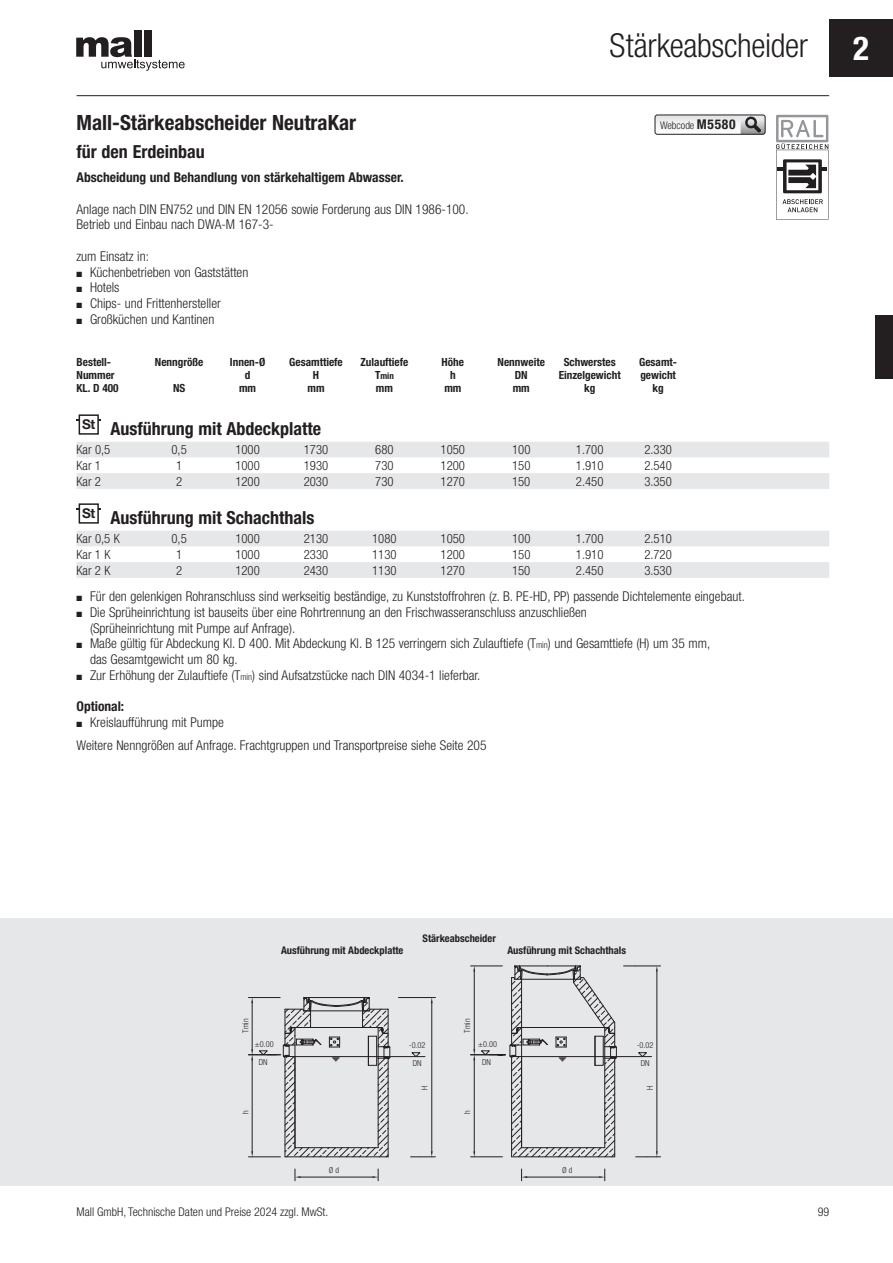
<style>
.page{position:relative;width:893px;height:1263px;background:#fff}
.page>*{position:absolute;margin:0;border:0;box-sizing:border-box;transform-origin:0 0}
.t1{font:300 condensed 33px "Helvetica Neue LT Pro";letter-spacing:-.01em;color:#231f20}
.t2{font:700 condensed 33px "Helvetica Neue LT Pro";color:#fff}
.t3{font:700 condensed 21px "Helvetica Neue LT Pro";color:#231f20}
.t4{font:700 condensed 18px "Helvetica Neue LT Pro";color:#231f20}
.t5{font:300 condensed 13.5px/15.8px "Helvetica Neue LT Pro";color:#231f20}
.t6{font:700 condensed 13.5px "Helvetica Neue LT Pro";color:#231f20}
.t7{font:300 condensed 12.75px "Helvetica Neue LT Pro";color:#231f20}
.t8{font:300 condensed 12px "Helvetica Neue LT Pro";color:#231f20}
.t9{font:700 condensed 11.25px/12.8px "Helvetica Neue LT Pro";color:#231f20;text-align:center}
.t10{font:700 condensed 10.5px "Helvetica Neue LT Pro";color:#231f20}
.t11{font:300 condensed 10.5px "Helvetica Neue LT Pro";color:#231f20}
.t12{font:700 condensed 9px "Helvetica Neue LT Pro";color:#231f20}
.t13{font:300 condensed 8.25px/18px "Helvetica Neue LT Pro";color:#231f20;text-align:center}
.s1{font-weight:700;font-size:13.5px}
.s2{font-size:11.25px}
.s3{font-size:9px}
</style>
<div class="page">
<div style="left:829px;top:19px;width:64px;height:58px;background:#231f20"></div>
<div style="left:876px;top:315px;width:17px;height:63px;background:#231f20"></div>
<div style="left:134px;top:30px;width:7px;height:27px;background:#231f20"></div>
<div style="left:144px;top:30px;width:7px;height:27px;background:#231f20"></div>
<svg style="left:76px;top:37px;width:109px;height:34px"></svg>
<hr style="left:77px;top:95px;width:752px;height:1px;background:#231f20">
<div style="left:0;top:918px;width:893px;height:268px;background:#e6e7e9"></div>
<div style="left:79px;top:414px;width:20px;height:21px;border:2px solid #231f20"></div>
<svg style="left:77px;top:442px;width:752px;height:47px"></svg>
<div style="left:79px;top:503px;width:20px;height:21px;border:2px solid #231f20"></div>
<svg style="left:77px;top:531px;width:752px;height:47px"></svg>
<svg style="left:655px;top:115px;width:110px;height:19px"></svg>
<svg style="left:741px;top:115px;width:24px;height:19px"></svg>
<div style="left:655px;top:115px;width:110px;height:19px;border:1px solid #231f20;border-radius:2px"></div>
<svg style="left:776px;top:115px;width:52px;height:105px"></svg>
<hr style="left:623px;top:965px;width:38px;height:1px;background:#231f20">
<hr style="left:656px;top:971px;width:1px;height:180px;background:#231f20">
<svg style="left:636px;top:1151px;width:25px;height:6px"></svg>
<hr style="left:471px;top:1156px;width:31px;height:1px;background:#231f20">
<hr style="left:398px;top:997px;width:37px;height:1px;background:#231f20">
<hr style="left:431px;top:1003px;width:1px;height:148px;background:#231f20">
<svg style="left:411px;top:1151px;width:24px;height:6px"></svg>
<hr style="left:248px;top:1156px;width:32px;height:1px;background:#231f20">
<hr style="left:300px;top:1177px;width:73px;height:1px;background:#231f20">
<svg style="left:294px;top:1168px;width:6px;height:13px"></svg>
<svg style="left:373px;top:1168px;width:6px;height:13px"></svg>
<hr style="left:527px;top:1177px;width:72px;height:1px;background:#231f20">
<svg style="left:521px;top:1168px;width:6px;height:13px"></svg>
<svg style="left:599px;top:1168px;width:6px;height:13px"></svg>
<hr style="left:248px;top:997px;width:32px;height:1px;background:#231f20">
<hr style="left:248px;top:1054px;width:32px;height:1px;background:#231f20">
<hr style="left:471px;top:965px;width:31px;height:1px;background:#231f20">
<hr style="left:471px;top:1054px;width:34px;height:1px;background:#231f20">
<hr style="left:378px;top:1056px;width:47px;height:1px;background:#231f20">
<hr style="left:605px;top:1056px;width:47px;height:1px;background:#231f20">
<svg style="left:410px;top:1052px;width:12px;height:6px"></svg>
<svg style="left:637px;top:1052px;width:11px;height:6px"></svg>
<svg style="left:251px;top:997px;width:140px;height:161px"></svg>
<svg style="left:473px;top:965px;width:145px;height:193px"></svg>
<h1 class="t1" style="left:610px;top:34px;width:200px">Stärkeabscheider</h1>
<h2 class="t3" style="left:77px;top:115px;width:281px">Mall-Stärkeabscheider NeutraKar</h2>
<h3 class="t4" style="left:77px;top:145px;width:130px">für den Erdeinbau</h3>
<p class="t6" style="left:77px;top:172px;width:329px">Abscheidung und Behandlung von stärkehaltigem Abwasser.</p>
<p class="t5" style="left:77px;top:203px;width:394px">Anlage nach DIN EN752 und DIN EN 12056 sowie Forderung aus DIN 1986-100.<br>Betrieb und Einbau nach DWA-M 167-3-</p>
<p class="t5" style="left:90px;top:250px;width:160px;text-indent:-13px">zum Einsatz in:<br>Küchenbetrieben von Gaststätten<br>Hotels<br>Chips- und Frittenhersteller<br>Großküchen und Kantinen</p>
<p class="t9" style="left:77px;top:357px;width:44px;text-align:left">Bestell-<br>Nummer<br>KL. D 400</p>
<p class="t9" style="left:155px;top:357px;width:50px">Nenn größe</p>
<p class="t11" style="left:660px;top:121px;width:77px">Webcode <span class="s1">M5580</span></p>
<p class="t9" style="left:230px;top:357px;width:37px">Innen-Ø d<br>mm</p>
<p class="t9" style="left:289px;top:357px;width:55px">Gesamttiefe<br>H<br>mm</p>
<p class="t9" style="left:360px;top:357px;width:49px">Zulauftiefe</p>
<p class="t9" style="left:442px;top:357px;width:24px">Höhe h mm</p>
<p class="t9" style="left:498px;top:357px;width:49px">Nennweite<br>DN<br>mm</p>
<p class="t9" style="left:559px;top:357px;width:64px">Schwerstes<br>Einzelgewicht kg</p>
<p class="t9" style="left:639px;top:357px;width:39px">Gesamt&shy;gewicht kg</p>
<p class="t12" style="left:375px;top:373px;width:20px"><span class="s2">T</span>min</p>
<p class="t9" style="left:376px;top:383px;width:19px">mm</p>
<p class="t9" style="left:173px;top:383px;width:14px">NS</p>
<h3 class="t4" style="left:82px;top:422px;width:241px"><sup>St</sup> Ausführung mit Abdeckplatte</h3>
<p class="t7" style="left:77px;top:445px;width:35px">Kar 0,5</p>
<p class="t7" style="left:172px;top:445px;width:17px">0,5</p>
<p class="t7" style="left:235px;top:445px;width:26px">1000</p>
<p class="t7" style="left:304px;top:445px;width:26px">1730</p>
<p class="t7" style="left:375px;top:445px;width:20px">680</p>
<p class="t7" style="left:441px;top:445px;width:26px">1050</p>
<p class="t7" style="left:512px;top:445px;width:20px">100</p>
<p class="t7" style="left:576px;top:445px;width:29px">1.700</p>
<p class="t7" style="left:644px;top:445px;width:29px">2.330</p>
<p class="t7" style="left:77px;top:461px;width:26px">Kar 1</p>
<p class="t7" style="left:176px;top:461px;width:8px">1</p>
<p class="t7" style="left:235px;top:461px;width:26px">1000</p>
<p class="t7" style="left:304px;top:461px;width:26px">1930</p>
<p class="t7" style="left:375px;top:461px;width:20px">730</p>
<p class="t7" style="left:441px;top:461px;width:26px">1200</p>
<p class="t7" style="left:512px;top:461px;width:20px">150</p>
<p class="t7" style="left:576px;top:461px;width:29px">1.910</p>
<p class="t7" style="left:644px;top:461px;width:29px">2.540</p>
<p class="t7" style="left:77px;top:476px;width:26px">Kar 2</p>
<p class="t7" style="left:176px;top:476px;width:8px">2</p>
<p class="t7" style="left:235px;top:476px;width:26px">1200</p>
<p class="t7" style="left:304px;top:476px;width:26px">2030</p>
<p class="t7" style="left:375px;top:476px;width:20px">730</p>
<p class="t7" style="left:441px;top:476px;width:26px">1270</p>
<p class="t7" style="left:512px;top:476px;width:20px">150</p>
<p class="t7" style="left:576px;top:476px;width:29px">2.450</p>
<p class="t7" style="left:644px;top:476px;width:29px">3.350</p>
<h3 class="t4" style="left:82px;top:511px;width:234px"><sup>St</sup> Ausführung mit Schachthals</h3>
<p class="t7" style="left:77px;top:534px;width:45px">Kar 0,5 K</p>
<p class="t7" style="left:172px;top:534px;width:17px">0,5</p>
<p class="t7" style="left:235px;top:534px;width:26px">1000</p>
<p class="t7" style="left:304px;top:534px;width:26px">2130</p>
<p class="t7" style="left:372px;top:534px;width:26px">1080</p>
<p class="t7" style="left:441px;top:534px;width:26px">1050</p>
<p class="t7" style="left:512px;top:534px;width:20px">100</p>
<p class="t7" style="left:576px;top:534px;width:29px">1.700</p>
<p class="t7" style="left:644px;top:534px;width:29px">2.510</p>
<p class="t7" style="left:77px;top:550px;width:36px">Kar 1 K</p>
<p class="t7" style="left:176px;top:550px;width:8px">1</p>
<p class="t7" style="left:235px;top:550px;width:26px">1000</p>
<p class="t7" style="left:304px;top:550px;width:26px">2330</p>
<p class="t7" style="left:372px;top:550px;width:26px">1130</p>
<p class="t7" style="left:441px;top:550px;width:26px">1200</p>
<p class="t7" style="left:512px;top:550px;width:20px">150</p>
<p class="t7" style="left:576px;top:550px;width:29px">1.910</p>
<p class="t7" style="left:644px;top:550px;width:29px">2.720</p>
<p class="t7" style="left:77px;top:565px;width:36px">Kar 2 K</p>
<p class="t7" style="left:176px;top:565px;width:8px">2</p>
<p class="t7" style="left:235px;top:565px;width:26px">1200</p>
<p class="t7" style="left:304px;top:565px;width:26px">2430</p>
<p class="t7" style="left:372px;top:565px;width:26px">1130</p>
<p class="t7" style="left:441px;top:565px;width:26px">1270</p>
<p class="t7" style="left:512px;top:565px;width:20px">150</p>
<p class="t7" style="left:576px;top:565px;width:29px">2.450</p>
<p class="t7" style="left:644px;top:565px;width:29px">3.530</p>
<p class="t5" style="left:90px;top:590px;width:656px">Für den gelenkigen Rohranschluss sind werkseitig beständige, zu Kunststoffrohren (z. B. PE-HD, PP) passende Dichtelemente eingebaut.<br>Die Sprüheinrichtung ist bauseits über eine Rohrtrennung an den Frischwasseranschluss anzuschließen<br>(Sprüheinrichtung mit Pumpe auf Anfrage).<br>Maße gültig für Abdeckung Kl. D 400. Mit Abdeckung Kl. B 125 verringern sich Zulauftiefe (T<span class="s3">min</span>) und Gesamttiefe (H) um 35 mm,<br>das Gesamtgewicht um 80 kg.<br>Zur Erhöhung der Zulauftiefe (T<span class="s3">min</span>) sind Aufsatzstücke nach DIN 4034-1 lieferbar.</p>
<p class="t6" style="left:77px;top:702px;width:49px">Optional:</p>
<p class="t5" style="left:77px;top:712px;width:412px;line-height:23.2px;text-indent:14px">Kreislaufführung mit Pumpe<br>Weitere Nenngrößen auf Anfrage. Frachtgruppen und Transportpreise siehe Seite 205</p>
<h1 class="t2" style="left:853px;top:36px;width:17px">2</h1>
<p class="t10" style="left:423px;top:934px;width:75px">Stärkeabscheider</p>
<p class="t13" style="left:238px;top:1033px;width:16px;rotate:-90deg">Tmin</p>
<p class="t10" style="left:281px;top:946px;width:124px">Ausführung mit Abdeckplatte</p>
<p class="t10" style="left:507px;top:946px;width:120px">Ausführung mit Schachthals</p>
<p class="t13" style="left:459px;top:1033px;width:16px;rotate:-90deg">Tmin</p>
<p class="t13" style="left:255px;top:1036px;width:20px">±0.00<br>DN</p>
<p class="t13" style="left:637px;top:1037px;width:18px">-0.02<br>DN</p>
<p class="t13" style="left:478px;top:1036px;width:20px">±0.00<br>DN</p>
<p class="t13" style="left:409px;top:1037px;width:18px">-0.02<br>DN</p>
<p class="t13" style="left:238px;top:1114px;width:5px;rotate:-90deg">h</p>
<p class="t13" style="left:417px;top:1090px;width:6px;rotate:-90deg">H</p>
<p class="t13" style="left:459px;top:1114px;width:5px;rotate:-90deg">h</p>
<p class="t13" style="left:329px;top:1162px;width:12px">Ø d</p>
<p class="t13" style="left:562px;top:1162px;width:12px">Ø d</p>
<p class="t13" style="left:642px;top:1090px;width:6px;rotate:-90deg">H</p>
<p class="t8" style="left:77px;top:1207px;width:253px">Mall GmbH, Technische Daten und Preise 2024 zzgl. MwSt.</p>
<p class="t8" style="left:818px;top:1207px;width:13px">99</p>
</div>
